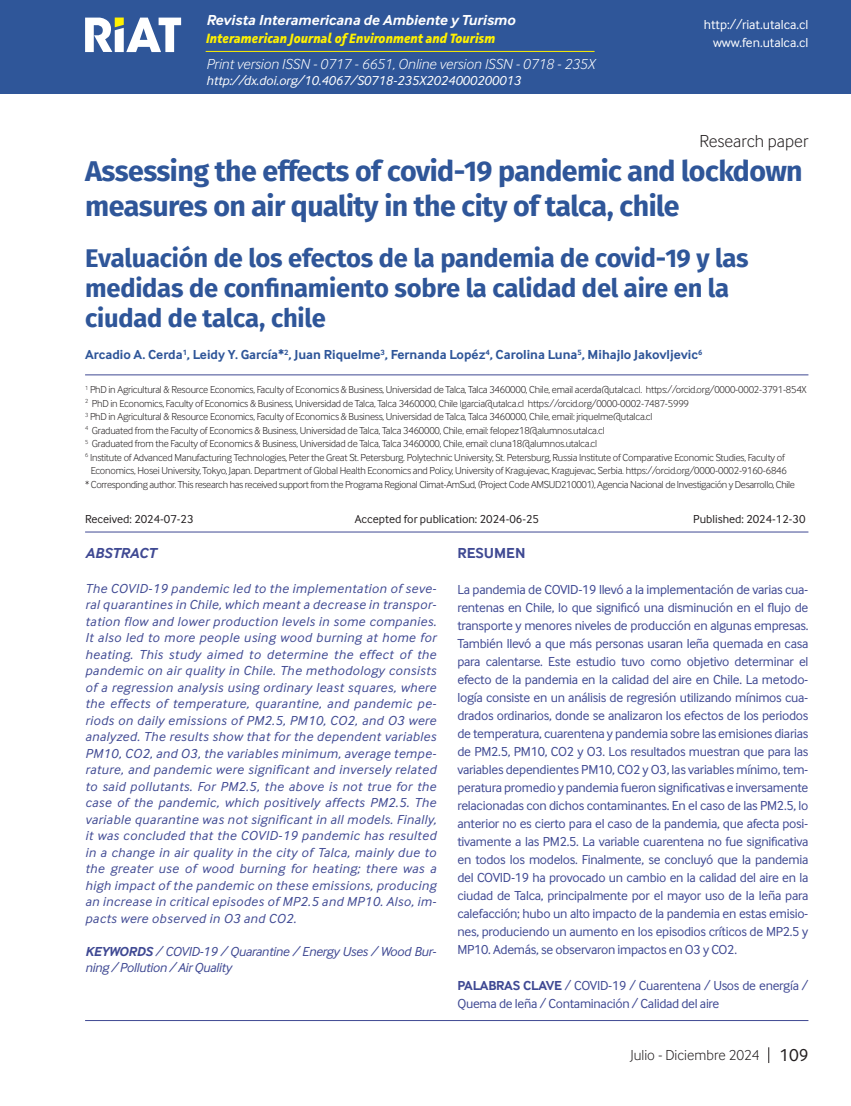
<style>
.page{position:relative;width:851px;height:1106px;background:#fff}
.page>*{position:absolute;margin:0;border:0;box-sizing:border-box;transform-origin:0 0}
.TITULO_INGLÉS{font:700 28.5px/34.5px "Fira Sans OT";letter-spacing:-.02em;color:#2f5699}
.TITULO_ESPAÑOL{font:700 25.5px/30px "Fira Sans OT";letter-spacing:-.01em;color:#2f5699}
.t1{font:300 18px "Inter Face";color:#231f20}
.t2{font:italic 300 15px "Inter Face";color:#fff}
.t3{font:italic 700 15px "Inter Face";color:#fff}
.t4{font:300 15px "Inter Face";color:#231f20}
.Cuerpo_de_Texto{font:italic 700 15px "Inter Face";color:#3f4993}
.RESUMEN{font:700 15px "Inter Face";color:#3f4993}
.RESUMEN-2{font:13.5px/18px "Inter Face";letter-spacing:-.02em;color:#3f4993;text-align:justify}
.Cuerpo_de_Texto-2{font:italic 13.5px/16.5px "Inter Face";letter-spacing:.03em;color:#3f4993;text-align:justify}
.AUTOR{font:700 13.5px "Inter Face";color:#2f5699}
.RESUMEN-3{font:italic 13.5px/16.5px "Inter Face";letter-spacing:-.02em;color:#3f4993}
.Cuerpo_de_Texto-3{font:italic 13.5px "Inter Face";color:#fff}
.t5{font:italic 700 13.5px "Facit";color:#fff101}
.t6{font:13.5px "Inter Face";color:#fff}
.Cuerpo_de_Texto-4{font:12px "Inter Face";color:#231f20}
.Fuente{font:300 10.5px/13.5px "Inter Face";letter-spacing:-.02em;color:#231f20;text-align:center}
.s1{font-weight:700}
.s2{font-weight:400;font-size:18px}
</style>
<div class="page">
<div style="left:0;top:0;width:850px;height:94px;background:#2f5699"></div>
<svg style="left:768px;top:1047px;width:1px;height:16px"></svg>
<hr style="left:85px;top:374px;width:723px;height:1px;background:#3f4993">
<hr style="left:85px;top:531px;width:723px;height:1px;background:#3f4993">
<hr style="left:85px;top:1020px;width:723px;height:1px;background:#3f4993">
<svg style="left:85px;top:18px;width:96px;height:34px"></svg>
<hr style="left:206px;top:51px;width:388px;height:1px;background:#fff101">
<p class="t3" style="left:206px;top:11px;width:310px">Revista Interamericana de Ambiente y Turismo</p>
<p class="t6" style="left:703px;top:17px;width:106px">http://riat.utalca.cl</p>
<p class="t5" style="left:206px;top:30px;width:291px">Interamerican Journal of Environment and Tourism</p>
<p class="t2" style="left:206px;top:55px;width:390px">Print version ISSN - 0717 - 6651, Online version ISSN - 0718 - 235X</p>
<p class="Cuerpo_de_Texto-3" style="left:206px;top:72px;width:316px">http://dx.doi.org/10.4067/S0718-235X2024000200013</p>
<p class="t6" style="left:713px;top:35px;width:97px">www.fen.utalca.cl</p>
<p class="t1" style="left:699px;top:131px;width:110px">Research paper</p>
<p class="TITULO_INGLÉS" style="left:85px;top:156px;width:719px">Assessing the effects of covid-19 pandemic and lockdown measures on air quality in the city of talca, chile</p>
<p class="TITULO_ESPAÑOL" style="left:85px;top:245px;width:665px">Evaluación de los efectos de la pandemia de covid-19 y las medidas de confinamiento sobre la calidad del aire en la ciudad de talca, chile</p>
<p class="AUTOR" style="left:85px;top:347px;width:618px">Arcadio A. Cerda<sup>1</sup>, Leidy Y. García*<sup>2</sup>, Juan Riquelme<sup>3</sup>, Fernanda Lopéz<sup>4</sup>, Carolina Luna<sup>5</sup>, Mihajlo Jakovljevic<sup>6</sup></p>
<p class="Fuente" style="left:85px;top:383px;width:723px"><sup>1</sup> PhD in Agricultural &amp; Resource Economics, Faculty of Economics &amp; Business, Universidad de Talca, Talca 3460000, Chile, email acerda@utalca.cl. https://orcid.org/0000-0002-3791-854X</p>
<p class="Fuente" style="left:85px;top:396px;width:605px"><sup>2</sup> PhD in Economics, Faculty of Economics &amp; Business, Universidad de Talca, Talca 3460000, Chile lgarcia@utalca.cl https://orcid.org/0000-0002-7487-5999</p>
<p class="Fuente" style="left:85px;top:410px;width:568px"><sup>3</sup> PhD in Agricultural &amp; Resource Economics, Faculty of Economics &amp; Business, Universidad de Talca, Talca 3460000, Chile, email: jriquelme@utalca.cl</p>
<p class="Fuente" style="left:85px;top:423px;width:521px"><sup>4</sup> Graduated from the Faculty of Economics &amp; Business, Universidad de Talca, Talca 3460000, Chile, email: felopez18@alumnos.utalca.cl</p>
<p class="Fuente" style="left:85px;top:437px;width:513px"><sup>5</sup> Graduated from the Faculty of Economics &amp; Business, Universidad de Talca, Talca 3460000, Chile, email: cluna18@alumnos.utalca.cl</p>
<p class="Fuente" style="left:85px;top:450px;width:703px"><sup>6</sup> Institute of Advanced Manufacturing Technologies, Peter the Great St. Petersburg. Polytechnic University, St. Petersburg, Russia Institute of Comparative Economic Studies, Faculty of<br>Economics, Hosei University, Tokyo, Japan. Department of Global Health Economics and Policy, University of Kragujevac, Kragujevac, Serbia. https://orcid.org/0000-0002-9160-6846</p>
<p class="Fuente" style="left:85px;top:477px;width:711px">* Corresponding author. This research has received support from the Programa Regional Climat-AmSud, (Project Code AMSUD210001), Agencia Nacional de Investigación y Desarrollo, Chile</p>
<p class="Cuerpo_de_Texto-4" style="left:85px;top:512px;width:110px">Received: 2024-07-23</p>
<p class="Cuerpo_de_Texto-4" style="left:354px;top:512px;width:186px">Accepted for publication: 2024-06-25</p>
<p class="Cuerpo_de_Texto-4" style="left:693px;top:512px;width:114px">Published: 2024-12-30</p>
<p class="RESUMEN" style="left:457px;top:544px;width:70px">RESUMEN</p>
<p class="RESUMEN-2" style="left:457px;top:580px;width:352px">La pandemia de COVID-19 llevó a la implementación de varias cua&shy;rentenas en Chile, lo que significó una disminución en el flujo de transporte y menores niveles de producción en algunas empresas.<br>También llevó a que más personas usaran leña quemada en casa para calentarse. Este estudio tuvo como objetivo determinar el efecto de la pandemia en la calidad del aire en Chile. La metodo&shy;logía consiste en un análisis de regresión utilizando mínimos cua&shy;drados ordinarios, donde se analizaron los efectos de los periodos de temperatura, cuarentena y pandemia sobre las emisiones diarias de PM2.5, PM10, CO2 y O3. Los resultados muestran que para las variables dependientes PM10, CO2 y O3, las variables mínimo, tem&shy;peratura promedio y pandemia fueron significativas e inversamente relacionadas con dichos contaminantes. En el caso de las PM2.5, lo anterior no es cierto para el caso de la pandemia, que afecta posi&shy;tivamente a las PM2.5. La variable cuarentena no fue significativa en todos los modelos. Finalmente, se concluyó que la pandemia del COVID-19 ha provocado un cambio en la calidad del aire en la ciudad de Talca, principalmente por el mayor uso de la leña para calefacción; hubo un alto impacto de la pandemia en estas emisio&shy;nes, produciendo un aumento en los episodios críticos de MP2.5 y MP10. Además, se observaron impactos en O3 y CO2.</p>
<p class="RESUMEN-2" style="left:457px;top:976px;width:352px"><span class="s1">PALABRAS CLAVE</span> / COVID-19 / Cuarentena / Usos de energía /<br>Quema de leña / Contaminación / Calidad del aire</p>
<p class="Cuerpo_de_Texto" style="left:85px;top:544px;width:73px">ABSTRACT</p>
<p class="Cuerpo_de_Texto-2" style="left:85px;top:580px;width:353px">The COVID-19 pandemic led to the implementation of seve&shy;ral quarantines in Chile, which meant a decrease in transpor&shy;tation flow and lower production levels in some companies.<br>It also led to more people using wood burning at home for heating. This study aimed to determine the effect of the pandemic on air quality in Chile. The methodology consists of a regression analysis using ordinary least squares, where the effects of temperature, quarantine, and pandemic pe&shy;riods on daily emissions of PM2.5, PM10, CO2, and O3 were analyzed. The results show that for the dependent variables PM10, CO2, and O3, the variables minimum, average tempe&shy;rature, and pandemic were significant and inversely related to said pollutants. For PM2.5, the above is not true for the case of the pandemic, which positively affects PM2.5. The variable quarantine was not significant in all models. Finally, it was concluded that the COVID-19 pandemic has resulted in a change in air quality in the city of Talca, mainly due to the greater use of wood burning for heating; there was a high impact of the pandemic on these emissions, producing an increase in critical episodes of MP2.5 and MP10. Also, im&shy;pacts were observed in O3 and CO2.</p>
<p class="RESUMEN-3" style="left:85px;top:943px;width:353px"><span class="s1">KEYWORDS</span> / COVID-19 / Quarantine / Energy Uses / Wood Bur&shy;ning / Pollution / Air Quality</p>
<p class="t4" style="left:630px;top:1046px;width:180px">Julio - Diciembre 2024 <span class="s2">109</span></p>
</div>
